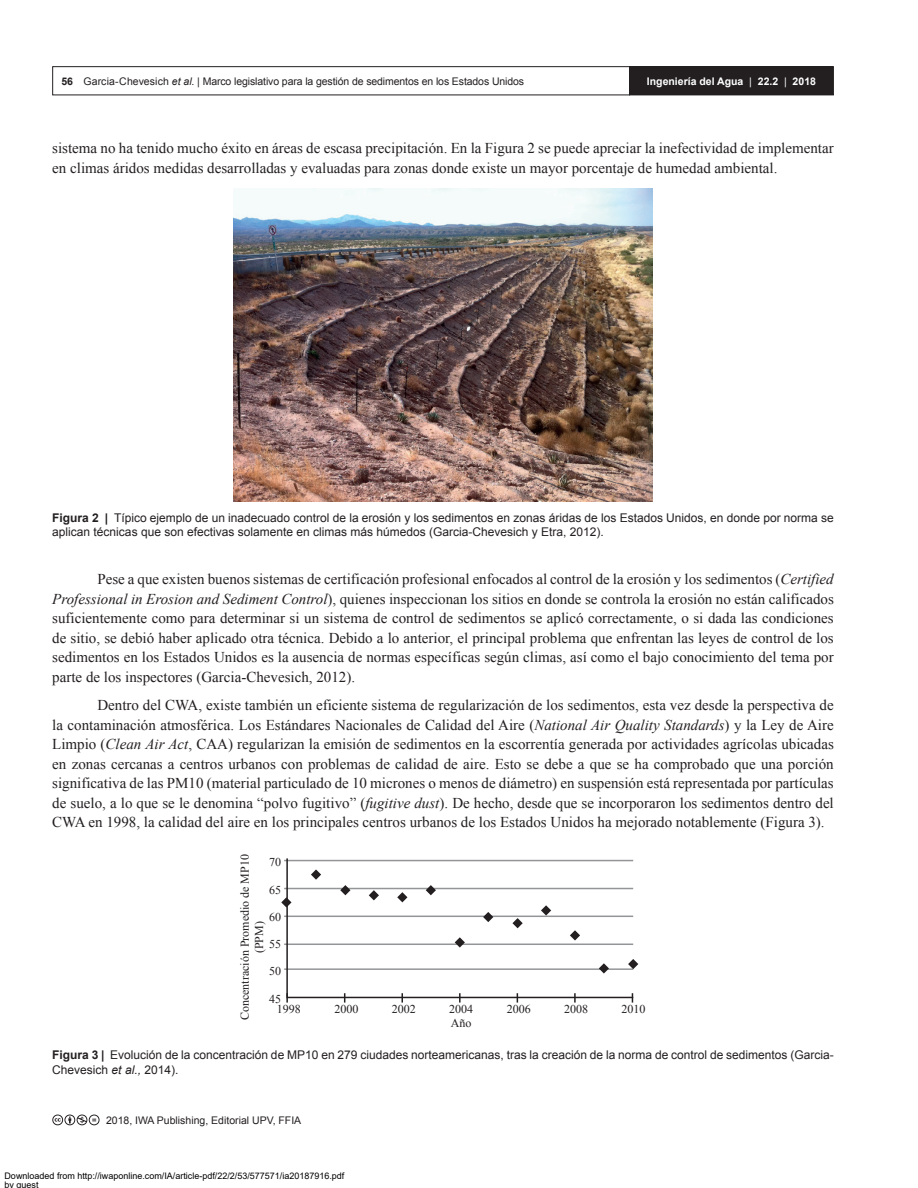
<style>
.page{position:relative;width:918px;height:1188px;background:#fff}
.page>*{position:absolute;margin:0;border:0;box-sizing:border-box;transform-origin:0 0}
.AI_TEXTO_esp{font:15px/19.5px "Times New Roman";color:#231f20;text-align:justify}
.AI_PIE_DE_FIGURA{font:12px/14.4px "Arial";color:#231f20}
.t1{font:12px/14.4px "Times New Roman";color:#231f20;text-align:center}
.t2{font:10.5px "Arial";letter-spacing:-.01em;color:#231f20}
.t3{font:700 10.5px "Arial";color:#fff}
.t4{font:9px/9px "Arial";color:#000}
.s1{font-weight:700}
.s2{font-style:italic}
.s3{font-weight:400}
</style>
<div class="page">
<div style="left:52px;top:66px;width:578px;height:29px;border:1px solid #231f20"></div>
<div style="left:630px;top:67px;width:203px;height:28px;background:#231f20"></div>
<div style="left:629px;top:66px;width:205px;height:29px;border:1px solid #231f20"></div>
<svg style="left:52px;top:1115px;width:48px;height:10px"></svg>
<img style="left:234px;top:189px;width:418px;height:312px">
<hr style="left:284px;top:860px;width:349px;height:1px;background:#939598">
<hr style="left:284px;top:916px;width:349px;height:1px;background:#939598">
<hr style="left:284px;top:968px;width:349px;height:2px;background:#939598">
<hr style="left:284px;top:888px;width:349px;height:1px;background:#939598">
<hr style="left:284px;top:944px;width:349px;height:1px;background:#939598">
<svg style="left:286px;top:858px;width:348px;height:141px"></svg>
<svg style="left:311px;top:869px;width:10px;height:11px"></svg>
<svg style="left:281px;top:897px;width:11px;height:11px"></svg>
<svg style="left:340px;top:885px;width:10px;height:10px"></svg>
<svg style="left:369px;top:890px;width:10px;height:10px"></svg>
<svg style="left:397px;top:892px;width:10px;height:10px"></svg>
<svg style="left:426px;top:885px;width:10px;height:10px"></svg>
<svg style="left:455px;top:937px;width:10px;height:11px"></svg>
<svg style="left:483px;top:912px;width:10px;height:10px"></svg>
<svg style="left:512px;top:918px;width:11px;height:10px"></svg>
<svg style="left:541px;top:905px;width:10px;height:11px"></svg>
<svg style="left:570px;top:930px;width:10px;height:11px"></svg>
<svg style="left:599px;top:963px;width:10px;height:11px"></svg>
<svg style="left:628px;top:959px;width:10px;height:10px"></svg>
<p class="t2" style="left:62px;top:74px;width:464px"><span class="s1">56</span> Garcia-Chevesich <span class="s2">et al</span>. | Marco legislativo para la gestión de sedimentos en los Estados Unidos</p>
<p class="t3" style="left:647px;top:74px;width:171px">Ingeniería del Agua <span class="s3">|</span> 22.2 <span class="s3">|</span> 2018</p>
<p class="AI_TEXTO_esp" style="left:52px;top:138px;width:783px">sistema no ha tenido mucho éxito en áreas de escasa precipitación. En la Figura 2 se puede apreciar la inefectividad de implementar en climas áridos medidas desarrolladas y evaluadas para zonas donde existe un mayor porcentaje de humedad ambiental.</p>
<p class="AI_PIE_DE_FIGURA" style="left:52px;top:510px;width:783px"><span class="s1">Figura 2 |</span> Típico ejemplo de un inadecuado control de la erosión y los sedimentos en zonas áridas de los Estados Unidos, en donde por norma se aplican técnicas que son efectivas solamente en climas más húmedos (Garcia-Chevesich y Etra, 2012).</p>
<p class="AI_TEXTO_esp" style="left:52px;top:569px;width:783px;text-indent:45px">Pese a que existen buenos sistemas de certificación profesional enfocados al control de la erosión y los sedimentos (<span class="s2">Certified Professional in Erosion and Sediment Control</span>), quienes inspeccionan los sitios en donde se controla la erosión no están calificados suficientemente como para determinar si un sistema de control de sedimentos se aplicó correctamente, o si dada las condiciones de sitio, se debió haber aplicado otra técnica. Debido a lo anterior, el principal problema que enfrentan las leyes de control de los sedimentos en los Estados Unidos es la ausencia de normas específicas según climas, así como el bajo conocimiento del tema por parte de los inspectores (Garcia-Chevesich, 2012).</p>
<p class="AI_TEXTO_esp" style="left:52px;top:695px;width:783px;text-indent:45px">Dentro del CWA, existe también un eficiente sistema de regularización de los sedimentos, esta vez desde la perspectiva de la contaminación atmosférica. Los Estándares Nacionales de Calidad del Aire (<span class="s2">National Air Quality Standards</span>) y la Ley de Aire Limpio (<span class="s2">Clean Air Act</span>, CAA) regularizan la emisión de sedimentos en la escorrentía generada por actividades agrícolas ubicadas en zonas cercanas a centros urbanos con problemas de calidad de aire. Esto se debe a que se ha comprobado que una porción significativa de las PM10 (material particulado de 10 micrones o menos de diámetro) en suspensión está representada por partículas de suelo, a lo que se le denomina “polvo fugitivo” (<span class="s2">fugitive dust</span>). De hecho, desde que se incorporaron los sedimentos dentro del CWA en 1998, la calidad del aire en los principales centros urbanos de los Estados Unidos ha mejorado notablemente (Figura 3).</p>
<p class="t1" style="left:237px;top:1020px;width:168px;rotate:-90deg">Concentración Promedio de MP10 (PPM)</p>
<p class="t1" style="left:269px;top:855px;width:13px">70</p>
<p class="t1" style="left:269px;top:882px;width:13px">65</p>
<p class="t1" style="left:269px;top:909px;width:13px">60</p>
<p class="t1" style="left:269px;top:937px;width:13px">55</p>
<p class="t1" style="left:269px;top:964px;width:13px">50</p>
<p class="t1" style="left:269px;top:991px;width:13px">45</p>
<p class="t1" style="left:277px;top:1002px;width:25px">1998</p>
<p class="t1" style="left:334px;top:1002px;width:25px">2000</p>
<p class="t1" style="left:392px;top:1002px;width:25px">2002</p>
<p class="t1" style="left:449px;top:1002px;width:25px">2004</p>
<p class="t1" style="left:507px;top:1002px;width:25px">2006</p>
<p class="t1" style="left:564px;top:1002px;width:25px">2008</p>
<p class="t1" style="left:622px;top:1002px;width:25px">2010</p>
<p class="t1" style="left:451px;top:1016px;width:22px">Año</p>
<p class="AI_PIE_DE_FIGURA" style="left:52px;top:1048px;width:783px"><span class="s1">Figura 3 |</span> Evolución de la concentración de MP10 en 279 ciudades norteamericanas, tras la creación de la norma de control de sedimentos (Garcia-<br>Chevesich <span class="s2">et al.,</span> 2014).</p>
<p class="t2" style="left:106px;top:1113px;width:197px">2018, IWA Publishing, Editorial UPV, FFIA</p>
<p class="t4" style="left:4px;top:1172px;width:341px">Downloaded from http://iwaponline.com/IA/article-pdf/22/2/53/577571/ia20187916.pdf by guest</p>
</div>
